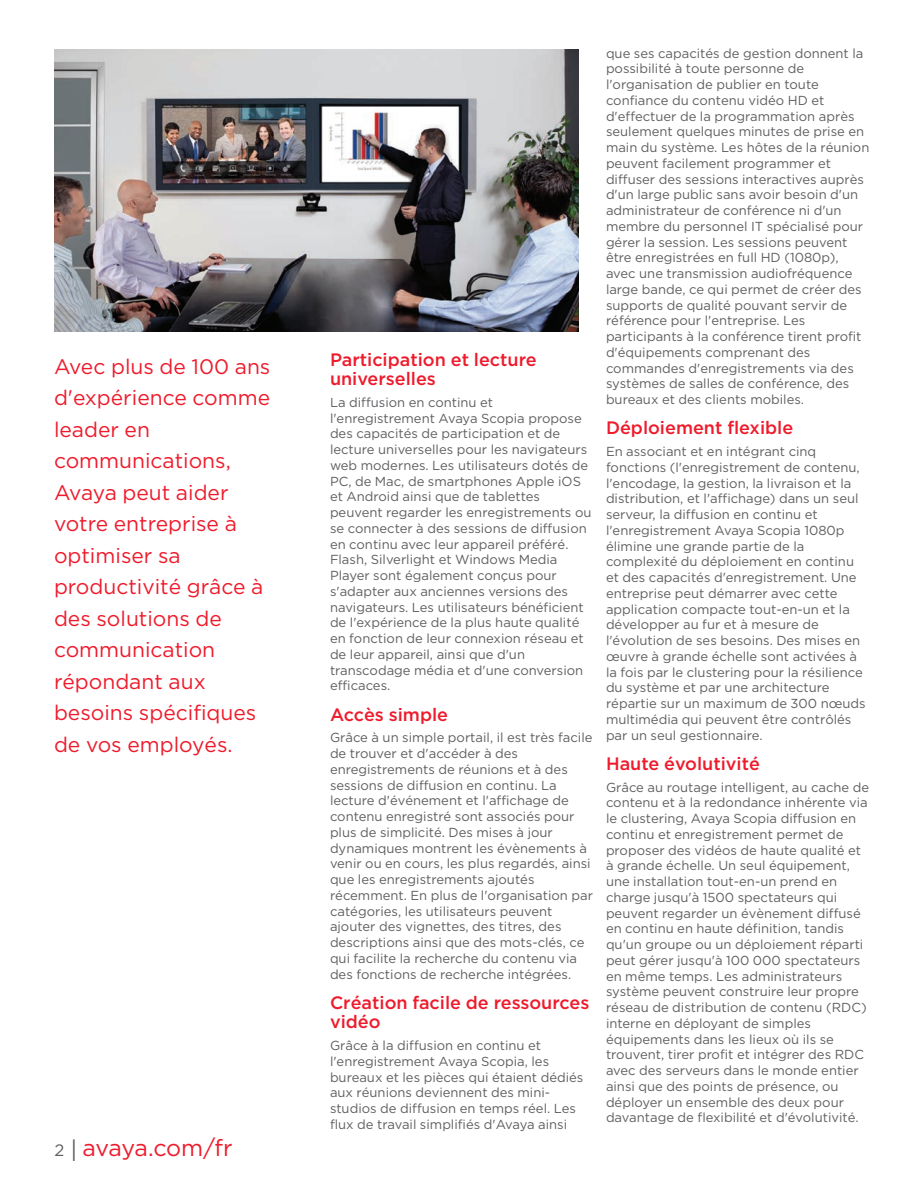
<style>
.page{position:relative;width:918px;height:1188px;background:#fff}
.page>*{position:absolute;margin:0;border:0;box-sizing:border-box;transform-origin:0 0}
.t1{font:23.25px "Gotham Pro";letter-spacing:-.02em;color:#ee1b2c}
.RED_QUATE{font:21px/31.5px "Gotham Pro";color:#ee1b2c}
.subtitulo_rojo{font:500 18px/19.5px "Gotham Pro";color:#ee1b2c}
.body_copy{font:13.05px/15.8px "Gotham Pro";color:#5f5f62}
.s1{font-size:16.5px;color:#5f5f62}
.s2{color:#5f5f62}
</style>
<div class="page">
<img style="left:54px;top:49px;width:525px;height:282px">
<p class="RED_QUATE" style="left:54px;top:351px;width:218px">Avec plus de 100 ans d'expérience comme leader en communications,<br>Avaya peut aider votre entreprise à optimiser sa productivité grâce à des solutions de communication répondant aux besoins spécifiques de vos employés.</p>
<p class="subtitulo_rojo" style="left:330px;top:349px;width:208px">Participation et lecture universelles</p>
<p class="body_copy" style="left:330px;top:394px;width:263px">La diffusion en continu et l'enregistrement Avaya Scopia propose des capacités de participation et de lecture universelles pour les navigateurs web modernes. Les utilisateurs dotés de PC, de Mac, de smartphones Apple iOS et Android ainsi que de tablettes peuvent regarder les enregistrements ou se connecter à des sessions de diffusion en continu avec leur appareil préféré.<br>Flash, Silverlight et Windows Media Player sont également conçus pour s'adapter aux anciennes versions des navigateurs. Les utilisateurs bénéficient de l'expérience de la plus haute qualité en fonction de leur connexion réseau et de leur appareil, ainsi que d'un transcodage média et d'une conversion efficaces.</p>
<p class="subtitulo_rojo" style="left:330px;top:704px;width:120px">Accès simple</p>
<p class="body_copy" style="left:330px;top:730px;width:264px">Grâce à un simple portail, il est très facile de trouver et d'accéder à des enregistrements de réunions et à des sessions de diffusion en continu. La lecture d'événement et l'affichage de contenu enregistré sont associés pour plus de simplicité. Des mises à jour dynamiques montrent les évènements à venir ou en cours, les plus regardés, ainsi que les enregistrements ajoutés récemment. En plus de l'organisation par catégories, les utilisateurs peuvent ajouter des vignettes, des titres, des descriptions ainsi que des mots-clés, ce qui facilite la recherche du contenu via des fonctions de recherche intégrées.</p>
<p class="subtitulo_rojo" style="left:330px;top:992px;width:261px">Création facile de ressources vidéo</p>
<p class="body_copy" style="left:330px;top:1038px;width:255px">Grâce à la diffusion en continu et l'enregistrement Avaya Scopia, les bureaux et les pièces qui étaient dédiés aux réunions deviennent des mini&shy;studios de diffusion en temps réel. Les flux de travail simplifiés d'Avaya ainsi</p>
<h1 class="t1" style="left:54px;top:1135px;width:180px"><span class="s1">2</span> <span class="s2">|</span> avaya.com/fr</h1>
<p class="body_copy" style="left:606px;top:45px;width:265px">que ses capacités de gestion donnent la possibilité à toute personne de l'organisation de publier en toute confiance du contenu vidéo HD et d'effectuer de la programmation après seulement quelques minutes de prise en main du système. Les hôtes de la réunion peuvent facilement programmer et diffuser des sessions interactives auprès d'un large public sans avoir besoin d'un administrateur de conférence ni d'un membre du personnel IT spécialisé pour gérer la session. Les sessions peuvent être enregistrées en full HD (1080p), avec une transmission audiofréquence large bande, ce qui permet de créer des supports de qualité pouvant servir de référence pour l'entreprise. Les participants à la conférence tirent profit d'équipements comprenant des commandes d'enregistrements via des systèmes de salles de conférence, des bureaux et des clients mobiles.</p>
<p class="subtitulo_rojo" style="left:606px;top:418px;width:189px">Déploiement flexible</p>
<p class="body_copy" style="left:606px;top:444px;width:261px">En associant et en intégrant cinq fonctions (l'enregistrement de contenu, l'encodage, la gestion, la livraison et la distribution, et l'affichage) dans un seul serveur, la diffusion en continu et l'enregistrement Avaya Scopia 1080p élimine une grande partie de la complexité du déploiement en continu et des capacités d'enregistrement. Une entreprise peut démarrer avec cette application compacte tout-en-un et la développer au fur et à mesure de l'évolution de ses besoins. Des mises en œuvre à grande échelle sont activées à la fois par le clustering pour la résilience du système et par une architecture répartie sur un maximum de 300 nœuds multimédia qui peuvent être contrôlés par un seul gestionnaire.</p>
<p class="subtitulo_rojo" style="left:606px;top:753px;width:156px">Haute évolutivité</p>
<p class="body_copy" style="left:606px;top:779px;width:265px">Grâce au routage intelligent, au cache de contenu et à la redondance inhérente via le clustering, Avaya Scopia diffusion en continu et enregistrement permet de proposer des vidéos de haute qualité et à grande échelle. Un seul équipement, une installation tout-en-un prend en charge jusqu'à 1500 spectateurs qui peuvent regarder un évènement diffusé en continu en haute définition, tandis qu'un groupe ou un déploiement réparti peut gérer jusqu'à 100 000 spectateurs en même temps. Les administrateurs système peuvent construire leur propre réseau de distribution de contenu (RDC) interne en déployant de simples équipements dans les lieux où ils se trouvent, tirer profit et intégrer des RDC avec des serveurs dans le monde entier ainsi que des points de présence, ou déployer un ensemble des deux pour davantage de flexibilité et d'évolutivité.</p>
</div>
